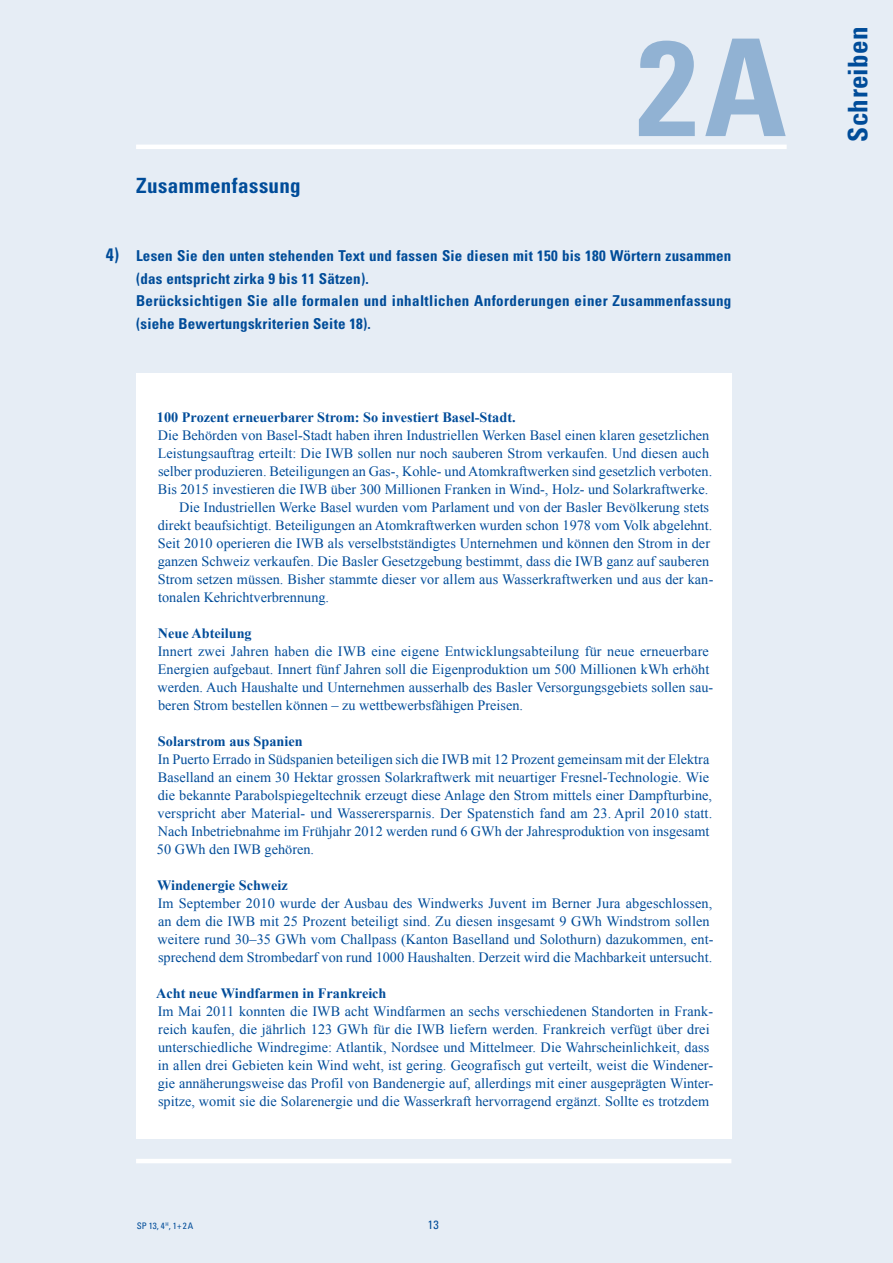
<style>
.page{position:relative;width:893px;height:1263px;background:#e6edf5}
.page>*{position:absolute;margin:0;border:0;box-sizing:border-box;transform-origin:0 0}
.t1{font:700 condensed 135px "Univers LT Std";color:#91b2d3}
.t2{font:700 condensed 27px "Univers LT Std";letter-spacing:.01em;color:#004c99}
.t3{font:700 condensed 21px "Univers LT Std";letter-spacing:.02em;color:#004c99}
.t4{font:700 condensed 18px "Univers LT Std";color:#004c99}
.t5{font:700 condensed 15px/22.5px "Univers LT Std";letter-spacing:.015em;color:#004c99}
.t6{font:14.25px/18px "Times New Roman";color:#004c99}
.t7{font:700 14.25px "Times New Roman";color:#004c99}
.t8{font:condensed 12px "Univers LT Std";color:#004c99}
.t9{font:condensed 9px "Univers LT Std";color:#004c99}
</style>
<div class="page">
<hr style="left:136px;top:145px;width:651px;height:4px;background:#fff">
<div style="left:136px;top:373px;width:595px;height:765px;background:#fff"></div>
<hr style="left:136px;top:1159px;width:595px;height:4px;background:#fff">
<h3 class="t3" style="left:136px;top:173px;width:166px">Zusammenfassung</h3>
<h1 class="t1" style="left:637px;top:5px;width:151px">2A</h1>
<p class="t4" style="left:106px;top:244px;width:15px">4)</p>
<p class="t5" style="left:136px;top:244px;width:597px">Lesen Sie den unten stehenden Text und fassen Sie diesen mit 150 bis 180 Wörtern zusammen (das entspricht zirka 9 bis 11 Sätzen).<br>Berücksichtigen Sie alle formalen und inhaltlichen Anforderungen einer Zusammenfassung (siehe Bewertungskriterien Seite 18).</p>
<p class="t7" style="left:157px;top:408px;width:360px">100 Prozent erneuerbarer Strom: So investiert Basel-Stadt.</p>
<p class="t6" style="left:158px;top:426px;width:553px">Die Behörden von Basel-Stadt haben ihren Industriellen Werken Basel einen klaren gesetzlichen</p>
<p class="t6" style="left:158px;top:444px;width:553px">Leistungsauftrag erteilt: Die IWB sollen nur noch sauberen Strom verkaufen. Und diesen auch</p>
<p class="t6" style="left:158px;top:462px;width:556px">selber produzieren. Beteiligungen an Gas-, Kohle- und Atomkraftwerken sind gesetzlich verboten.</p>
<p class="t6" style="left:158px;top:480px;width:552px">Bis 2015 investieren die IWB über 300 Millionen Franken in Wind-, Holz- und Solarkraftwerke.</p>
<p class="t6" style="left:179px;top:498px;width:532px">Die Industriellen Werke Basel wurden vom Parlament und von der Basler Bevölkerung stets</p>
<p class="t6" style="left:158px;top:516px;width:556px">direkt beaufsichtigt. Beteiligungen an Atomkraftwerken wurden schon 1978 vom Volk abgelehnt.</p>
<p class="t6" style="left:158px;top:534px;width:554px">Seit 2010 operieren die IWB als verselbstständigtes Unternehmen und können den Strom in der</p>
<p class="t6" style="left:158px;top:552px;width:553px">ganzen Schweiz verkaufen. Die Basler Gesetzgebung bestimmt, dass die IWB ganz auf sauberen</p>
<p class="t6" style="left:158px;top:570px;width:557px">Strom setzen müssen. Bisher stammte dieser vor allem aus Wasserkraftwerken und aus der kan-</p>
<p class="t6" style="left:158px;top:588px;width:172px">tonalen Kehrichtverbrennung.</p>
<p class="t7" style="left:158px;top:624px;width:95px">Neue Abteilung</p>
<p class="t6" style="left:158px;top:642px;width:557px">Innert zwei Jahren haben die IWB eine eigene Entwicklungsabteilung für neue erneuerbare Energien aufgebaut. Innert fünf Jahren soll die Eigenproduktion um 500 Millionen kWh erhöht werden. Auch Haushalte und Unternehmen ausserhalb des Basler Versorgungsgebiets sollen sau&shy;beren Strom bestellen können – zu wettbewerbsfähigen Preisen.</p>
<p class="t7" style="left:158px;top:731px;width:146px">Solarstrom aus Spanien</p>
<p class="t6" style="left:157px;top:750px;width:557px">In Puerto Errado in Südspanien beteiligen sich die IWB mit 12 Prozent gemeinsam mit der Elektra Baselland an einem 30 Hektar grossen Solarkraftwerk mit neuartiger Fresnel-Technologie. Wie die bekannte Parabolspiegeltechnik erzeugt diese Anlage den Strom mittels einer Dampfturbine, verspricht aber Material- und Wasserersparnis. Der Spatenstich fand am 23. April 2010 statt.<br>Nach Inbetriebnahme im Frühjahr 2012 werden rund 6 GWh der Jahresproduktion von insgesamt 50 GWh den IWB gehören.</p>
<p class="t7" style="left:157px;top:875px;width:132px">Windenergie Schweiz</p>
<p class="t6" style="left:158px;top:894px;width:557px">Im September 2010 wurde der Ausbau des Windwerks Juvent im Berner Jura abgeschlossen, an dem die IWB mit 25 Prozent beteiligt sind. Zu diesen insgesamt 9 GWh Windstrom sollen weitere rund 30–35 GWh vom Challpass (Kanton Baselland und Solothurn) dazukommen, ent&shy;sprechend dem Strombedarf von rund 1000 Haushalten. Derzeit wird die Machbarkeit untersucht.</p>
<p class="t7" style="left:156px;top:983px;width:232px">Acht neue Windfarmen in Frankreich</p>
<p class="t6" style="left:158px;top:1002px;width:558px">Im Mai 2011 konnten die IWB acht Windfarmen an sechs verschiedenen Standorten in Frank&shy;reich kaufen, die jährlich 123 GWh für die IWB liefern werden. Frankreich verfügt über drei unterschiedliche Windregime: Atlantik, Nordsee und Mittelmeer. Die Wahrscheinlichkeit, dass in allen drei Gebieten kein Wind weht, ist gering. Geografisch gut verteilt, weist die Windener&shy;gie annäherungsweise das Profil von Bandenergie auf, allerdings mit einer ausgeprägten Winter&shy;spitze, womit sie die Solarenergie und die Wasserkraft hervorragend ergänzt. Sollte es trotzdem</p>
<p class="t9" style="left:137px;top:1220px;width:58px">SP 13, 4<sup>H</sup>, 1+2A</p>
<p class="t8" style="left:428px;top:1217px;width:12px">13</p>
<h2 class="t2" style="left:841px;top:142px;width:117px;rotate:-90deg">Schreiben</h2>
</div>
